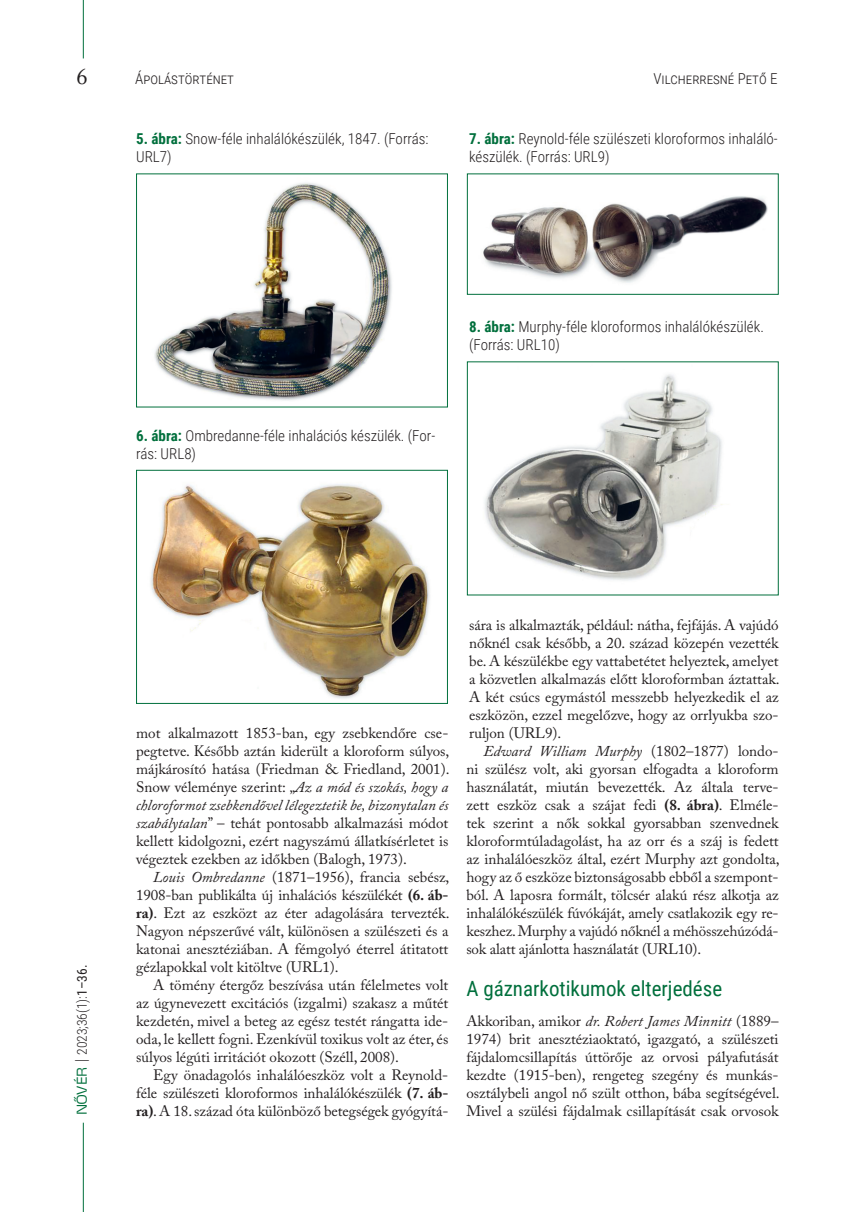
<style>
.page{position:relative;width:851px;height:1212px;background:#fff}
.page>*{position:absolute;margin:0;border:0;box-sizing:border-box;transform-origin:0 0}
.t1{font:22.5px "Adobe Caslon Pro";color:#231f20}
._1_alcím{font:21px "Roboto Condensed";color:#006f3c}
.t2{font:15px/18px "Adobe Caslon Pro";color:#231f20;text-align:justify}
.t3{font:300 15px/18px "Roboto Condensed";color:#231f20}
.t4{font:300 13.5px "Roboto Condensed";color:#231f20}
.s1{font-weight:700;color:#006f3c}
.s2{font-family:"Max OT";color:#006f3c}
.s3{font-family:"Adobe Caslon Pro";font-weight:400}
.s4{font-weight:400}
.s5{font-style:italic}
.s6{font-weight:700}
</style>
<div class="page">
<hr style="left:83px;top:1123px;width:1px;height:89px;background:#006f3c">
<hr style="left:83px;top:0;width:1px;height:58px;background:#006f3c">
<img style="left:150px;top:484px;width:280px;height:215px">
<div style="left:136px;top:470px;width:312px;height:234px;border:1px solid #006f3c"></div>
<img style="left:484px;top:374px;width:239px;height:207px">
<img style="left:483px;top:196px;width:285px;height:87px">
<div style="left:467px;top:173px;width:311px;height:122px;border:1px solid #006f3c"></div>
<img style="left:154px;top:183px;width:238px;height:218px">
<div style="left:136px;top:173px;width:312px;height:234px;border:1px solid #006f3c"></div>
<h1 class="t1" style="left:77px;top:63px;width:13px">6</h1>
<p class="t3" style="left:135px;top:69px;width:100px">Ápolástörténet</p>
<p class="t3" style="left:653px;top:69px;width:126px">Vilcherresné Pető E</p>
<p class="t3" style="left:136px;top:129px;width:294px"><span class="s1">5. ábra:</span> Snow-féle inhalálókészülék, 1847. (Forrás:<br>URL7)</p>
<p class="t3" style="left:469px;top:129px;width:310px"><span class="s1">7. ábra:</span> Reynold-féle szülészeti kloroformos inhaláló&shy;készülék. (Forrás: URL9)</p>
<p class="t3" style="left:136px;top:426px;width:300px"><span class="s1">6. ábra:</span> Ombredanne-féle inhalációs készülék. (For&shy;rás: URL8)</p>
<p class="t3" style="left:469px;top:317px;width:296px"><span class="s1">8. ábra:</span> Murphy-féle kloroformos inhalálókészülék. (Forrás: URL10)</p>
<p class="t4" style="left:73px;top:1115px;width:152px;rotate:-90deg"><span class="s2">NŐVÉR</span> <span class="s3">|</span> 2023;36(1):<span class="s4">1–36.</span></p>
<p class="t2" style="left:136px;top:724px;width:315px">mot alkalmazott 1853-ban, egy zsebkendőre cse&shy;pegtetve. Később aztán kiderült a kloroform súlyos, májkárosító hatása (Friedman &amp; Friedland, 2001).<br>Snow véleménye szerint: „<span class="s5">Az a mód és szokás, hogy a chloroformot zsebkendővel lélegeztetik be, bizonytalan és szabálytalan</span>” – tehát pontosabb alkalmazási módot kellett kidolgozni, ezért nagyszámú állatkísérletet is végeztek ezekben az időkben (Balogh, 1973).</p>
<p class="t2" style="left:136px;top:868px;width:315px;text-indent:17px"><span class="s5">Louis Ombredanne</span> (1871–1956), francia sebész, 1908-ban publikálta új inhalációs készülékét <span class="s6">(6. áb&shy;ra)</span>. Ezt az eszközt az éter adagolására tervezték.<br>Nagyon népszerűvé vált, különösen a szülészeti és a katonai anesztéziában. A fémgolyó éterrel átitatott gézlapokkal volt kitöltve (URL1).</p>
<p class="t2" style="left:136px;top:976px;width:314px;text-indent:17px">A tömény étergőz beszívása után félelmetes volt az úgynevezett excitációs (izgalmi) szakasz a műtét kezdetén, mivel a beteg az egész testét rángatta ide&shy;oda, le kellett fogni. Ezenkívül toxikus volt az éter, és súlyos légúti irritációt okozott (Széll, 2008).</p>
<p class="t2" style="left:136px;top:1066px;width:314px;text-indent:17px">Egy önadagolós inhalálóeszköz volt a Reynold&shy;féle szülészeti kloroformos inhalálókészülék <span class="s6">(7. áb&shy;ra)</span>. A 18. század óta különböző betegségek gyógyítá-</p>
<p class="t2" style="left:469px;top:616px;width:312px">sára is alkalmazták, például: nátha, fejfájás. A vajúdó nőknél csak később, a 20. század közepén vezették be. A készülékbe egy vattabetétet helyeztek, amelyet a közvetlen alkalmazás előtt kloroformban áztattak.<br>A két csúcs egymástól messzebb helyezkedik el az eszközön, ezzel megelőzve, hogy az orrlyukba szo&shy;ruljon (URL9).</p>
<p class="t2" style="left:466px;top:742px;width:315px;text-align:left;text-indent:17px"><span class="s5">Edward William Murphy</span> (1802–1877) londo&shy;ni szülész volt, aki gyorsan elfogadta a kloroform használatát, miután bevezették. Az általa terve&shy;zett eszköz csak a szájat fedi <span class="s6">(8. ábra)</span>. Elméle&shy;tek szerint a nők sokkal gyorsabban szenvednek kloroformtúladagolást, ha az orr és a száj is fedett az inhalálóeszköz által, ezért Murphy azt gondolta, hogy az ő eszköze biztonságosabb ebből a szempont&shy;ból. A laposra formált, tölcsér alakú rész alkotja az inhalálókészülék fúvókáját, amely csatlakozik egy re&shy;keszhez. Murphy a vajúdó nőknél a méhösszehúzódá&shy;sok alatt ajánlotta használatát (URL10).</p>
<p class="_1_alcím" style="left:466px;top:974px;width:257px">A gáznarkotikumok elterjedése</p>
<p class="t2" style="left:466px;top:1012px;width:315px">Akkoriban, amikor <span class="s5">dr. Robert James Minnitt</span> (1889– 1974) brit anesztéziaoktató, igazgató, a szülészeti fájdalomcsillapítás úttörője az orvosi pályafutását kezdte (1915-ben), rengeteg szegény és munkás&shy;osztálybeli angol nő szült otthon, bába segítségével.<br>Mivel a szülési fájdalmak csillapítását csak orvosok</p>
</div>
